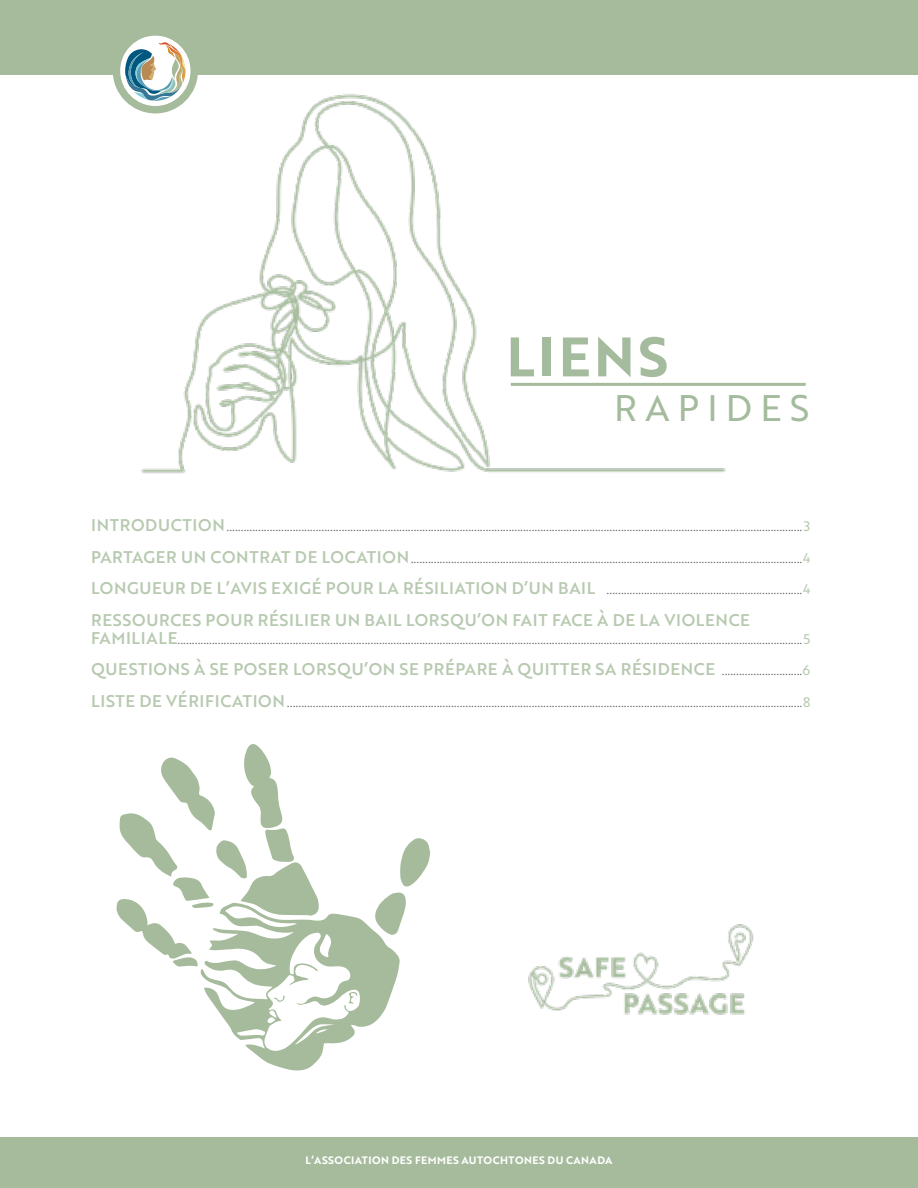
<style>
.page{position:relative;width:918px;height:1188px;background:#fff}
.page>*{position:absolute;margin:0;border:0;box-sizing:border-box;transform-origin:0 0}
.t1{font:54px "Brother 1816 Bold";letter-spacing:.065em;color:#a4bb9d}
.t2{font:36px "Brother 1816 Regular";letter-spacing:.23em;color:#a4bb9d}
.t3{font:16.5px "Brother 1816 Medium";letter-spacing:.04em;color:#b7c9b0}
.t4{font:15px/31.5px "Brother 1816 Book";color:#6d6e71;text-align:justify}
.t5{font:10.5px "Brother 1816 Bold";letter-spacing:.04em;color:#fff}
.s1{font-family:"Brother 1816 Medium";font-size:16.5px;color:#b7c9b0}
.s2{font-family:"Brother 1816 Regular";font-size:13.5px;color:#b7c9b0}
.s3{font-family:"Brother 1816 Book";font-size:15px;color:#6d6e71}
.s4{font-family:"Brother 1816 Regular";font-size:13.5px}
</style>
<div class="page">
<img style="left:113px;top:77px;width:669px;height:397px">
<div style="left:0;top:1137px;width:918px;height:51px;background:#a5bb9c"></div>
<hr style="left:511px;top:383px;width:295px;height:3px;background:#a5bb9c">
<div style="left:0;top:0;width:918px;height:75px;background:#a5bb9c"></div>
<svg style="left:116px;top:32px;width:78px;height:78px"></svg>
<div style="left:113px;top:28px;width:85px;height:85px;border:8px solid #a5bb9c;border-radius:50%"></div>
<div style="left:122px;top:37px;width:67px;height:67px;background:#fff;border-radius:50%"></div>
<div style="left:121px;top:36px;width:69px;height:70px;border:2px solid #fff;border-radius:50%"></div>
<svg style="left:125px;top:42px;width:61px;height:59px"></svg>
<img style="left:528px;top:924px;width:226px;height:91px">
<svg style="left:117px;top:744px;width:313px;height:327px"></svg>
<h1 class="t1" style="left:507px;top:316px;width:163px">LIENS</h1>
<h2 class="t2" style="left:614px;top:382px;width:196px">RAPIDES</h2>
<p class="t4" style="left:91px;top:510px;width:721px"><span class="s1">INTRODUCTION</span>........................................................................................................................................................................................................<span class="s2">3<br></span><span class="s1">PARTAGER UN CONTRAT DE LOCATION</span>........................................................................................................................................<span class="s2">4<br></span><span class="s1">LONGUEUR DE L’AVIS EXIGÉ POUR LA RÉSILIATION D’UN BAIL</span> ....................................................................<span class="s2">4</span></p>
<p class="t3" style="left:91px;top:608px;width:660px">RESSOURCES POUR RÉSILIER UN BAIL LORSQU’ON FAIT FACE À DE LA VIOLENCE</p>
<p class="t4" style="left:91px;top:622px;width:721px"><span class="s1">FAMILIALE</span>.........................................................................................................................................................................................................................<span class="s2">5</span></p>
<p class="t3" style="left:91px;top:657px;width:721px">QUESTIONS À SE POSER LORSQU’ON SE PRÉPARE À QUITTER SA RÉSIDENCE <span class="s3">............................</span><span class="s4">6</span></p>
<p class="t4" style="left:91px;top:685px;width:721px"><span class="s1">LISTE DE VÉRIFICATION</span>...................................................................................................................................................................................<span class="s2">8</span></p>
<p class="t5" style="left:305px;top:1152px;width:309px">L’ASSOCIATION DES FEMMES AUTOCHTONES DU CANADA</p>
</div>
